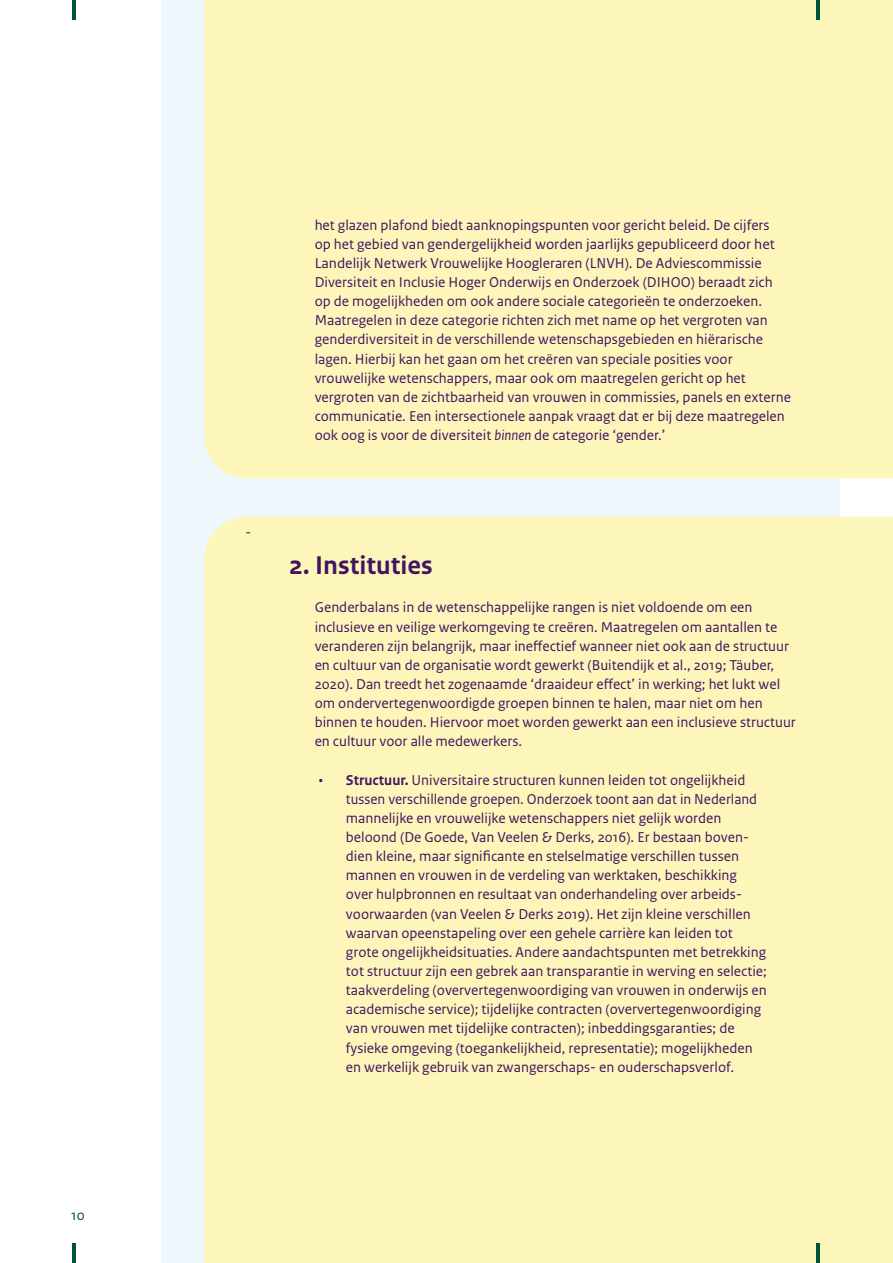
<style>
.page{position:relative;width:893px;height:1263px;background:#fff}
.page>*{position:absolute;margin:0;border:0;box-sizing:border-box;transform-origin:0 0}
.H2_DIHOO_kop_2{font:700 27px "Rijksoverheid Sans Text";color:#42145f}
.Brood_2_DIHOO_Uitgel{font:15px/19.2px "Rijksoverheid Sans Text";color:#42145f}
.t1{font:15px "Rijksoverheid Sans Text";color:#00523b}
.s1{font-style:italic}
.s2{font-weight:700}
</style>
<div class="page">
<div style="left:162px;top:0;width:678px;height:1263px;background:#eef7fb"></div>
<div style="left:204px;top:0;width:689px;height:478px;background:#fdf6bb"></div>
<div style="left:204px;top:517px;width:689px;height:746px;background:#fdf6bb"></div>
<svg style="left:815px;top:1244px;width:4px;height:19px"></svg>
<svg style="left:815px;top:0;width:4px;height:19px"></svg>
<hr style="left:72px;top:0;width:4px;height:19px;background:#00523b">
<hr style="left:72px;top:1244px;width:4px;height:19px;background:#00523b">
<p class="t1" style="left:71px;top:1207px;width:15px">10</p>
<p class="Brood_2_DIHOO_Uitgel" style="left:315px;top:215px;width:478px">het glazen plafond biedt aanknopingspunten voor gericht beleid. De cijfers<br>op het gebied van gendergelijkheid worden jaarlijks gepubliceerd door het Landelijk Netwerk Vrouwelijke Hoogleraren (LNVH). De Adviescommissie Diversiteit en Inclusie Hoger Onderwijs en Onderzoek (DIHOO) beraadt zich op de mogelijkheden om ook andere sociale categorieën te onderzoeken.<br>Maatregelen in deze categorie richten zich met name op het vergroten van genderdiversiteit in de verschillende wetenschapsgebieden en hiërarische lagen. Hierbij kan het gaan om het creëren van speciale posities voor vrouwelijke wetenschappers, maar ook om maatregelen gericht op het vergroten van de zichtbaarheid van vrouwen in commissies, panels en externe communicatie. Een intersectionele aanpak vraagt dat er bij deze maatregelen ook oog is voor de diversiteit <span class="s1">binnen</span> de categorie ‘gender.’</p>
<h2 class="H2_DIHOO_kop_2" style="left:289px;top:550px;width:145px">2. Instituties</h2>
<p class="Brood_2_DIHOO_Uitgel" style="left:315px;top:598px;width:483px">Genderbalans in de wetenschappelijke rangen is niet voldoende om een inclusieve en veilige werkomgeving te creëren. Maatregelen om aantallen te veranderen zijn belangrijk, maar ineffectief wanneer niet ook aan de structuur en cultuur van de organisatie wordt gewerkt (Buitendijk et al., 2019; Täuber, 2020). Dan treedt het zogenaamde ‘draaideur effect’ in werking; het lukt wel om ondervertegenwoordigde groepen binnen te halen, maar niet om hen binnen te houden. Hiervoor moet worden gewerkt aan een inclusieve structuur en cultuur voor alle medewerkers.</p>
<p class="Brood_2_DIHOO_Uitgel" style="left:346px;top:770px;width:422px;text-indent:-27px">• <span class="s2">Structuur.</span> Universitaire structuren kunnen leiden tot ongelijkheid tussen verschillende groepen. Onderzoek toont aan dat in Nederland mannelijke en vrouwelijke wetenschappers niet gelijk worden beloond (De Goede, Van Veelen &amp; Derks, 2016). Er bestaan boven&shy;dien kleine, maar significante en stelselmatige verschillen tussen mannen en vrouwen in de verdeling van werktaken, beschikking over hulpbronnen en resultaat van onderhandeling over arbeids&shy;voorwaarden (van Veelen &amp; Derks 2019). Het zijn kleine verschillen waarvan opeenstapeling over een gehele carrière kan leiden tot grote ongelijkheidsituaties. Andere aandachtspunten met betrekking tot structuur zijn een gebrek aan transparantie in werving en selectie; taakverdeling (oververtegenwoordiging van vrouwen in onderwijs en academische service); tijdelijke contracten (oververtegenwoordiging van vrouwen met tijdelijke contracten); inbeddingsgaranties; de fysieke omgeving (toegankelijkheid, representatie); mogelijkheden en werkelijk gebruik van zwangerschaps- en ouderschapsverlof.</p>
</div>
